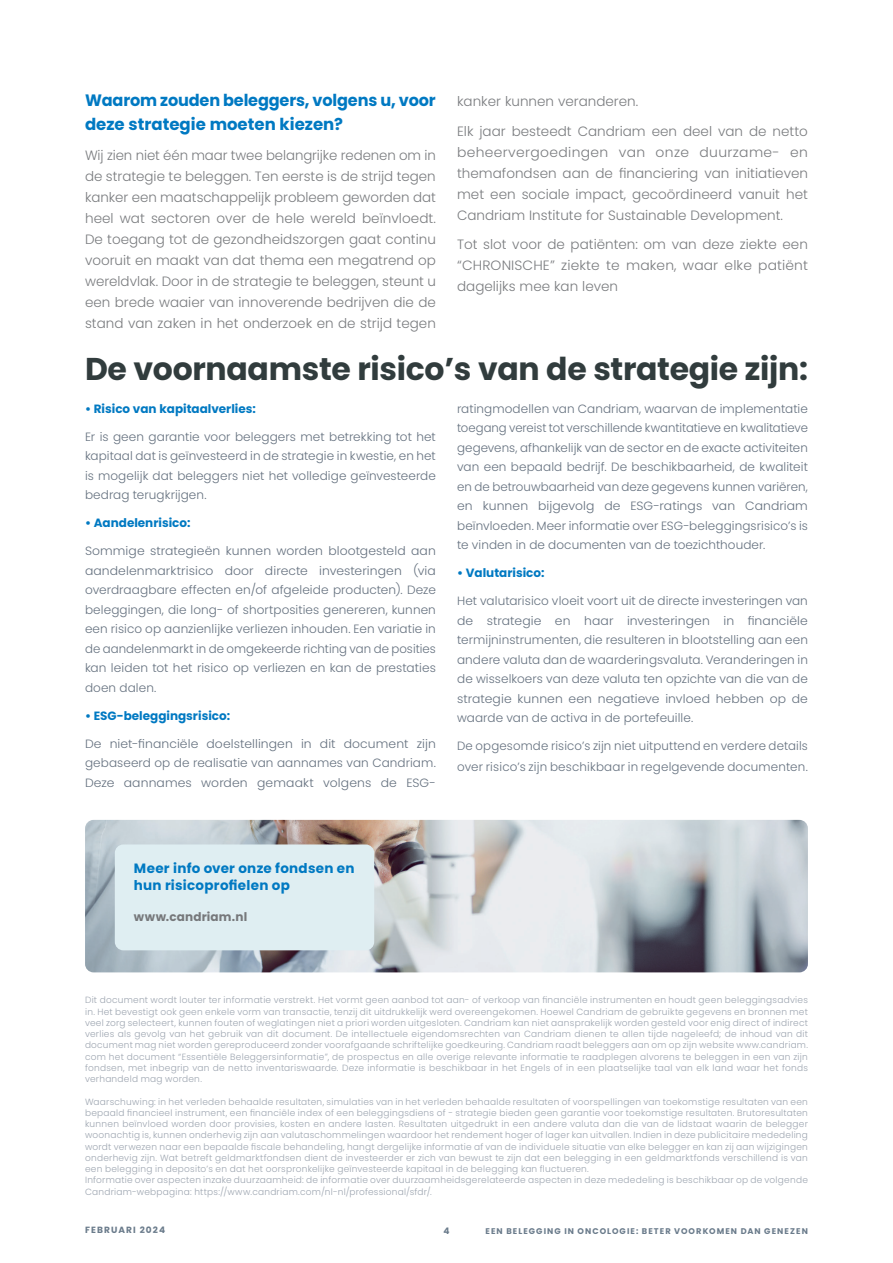
<style>
.page{position:relative;width:893px;height:1263px;background:#fff}
.page>*{position:absolute;margin:0;border:0;box-sizing:border-box;transform-origin:0 0}
.t1{font:700 31.5px "Poppins";letter-spacing:-.01em;color:#313c3d}
.t2{font:700 16.5px/24px "Poppins";letter-spacing:-.01em;color:#0079c2}
.t3{font:300 13.5px/21px "Poppins";color:#7a7c7f;text-align:justify}
.t4{font:700 13.5px/17.2px "Poppins";letter-spacing:.02em;color:#0079c2}
.t5{font:300 12px/19.5px "Poppins";letter-spacing:.01em;color:#65717f;text-align:justify}
.t6{font:700 12px "Poppins";color:#0079c2}
.t7{font:700 12px "Poppins";letter-spacing:.015em;color:#76787b}
.t8{font:300 9px/11.2px "Poppins";letter-spacing:.025em;color:#9da5b0;text-align:justify}
.t9{font:700 9px "Poppins";letter-spacing:.12em;color:#6a7b8b}
.t10{font:700 8.25px "Poppins";letter-spacing:.13em;color:#6a7b8b}
</style>
<div class="page">
<img style="left:85px;top:820px;width:723px;height:152px">
<div style="left:115px;top:844px;width:259px;height:106px;background:#dfeef2;border-radius:9px"></div>
<h2 class="t2" style="left:85px;top:88px;width:352px">Waarom zouden beleggers, volgens u, voor deze strategie moeten kiezen?</h2>
<p class="t3" style="left:85px;top:144px;width:353px">Wij zien niet één maar twee belangrijke redenen om in de strategie te beleggen. Ten eerste is de strijd tegen kanker een maatschappelijk probleem geworden dat heel wat sectoren over de hele wereld beïnvloedt.<br>De toegang tot de gezondheidszorgen gaat continu vooruit en maakt van dat thema een megatrend op wereldvlak. Door in de strategie te beleggen, steunt u een brede waaier van innoverende bedrijven die de stand van zaken in het onderzoek en de strijd tegen</p>
<h3 class="t3" style="left:457px;top:87px;width:352px;line-height:29.5px">kanker kunnen veranderen.<br>Elk jaar besteedt Candriam een deel van de netto</h3>
<h3 class="t3" style="left:457px;top:141px;width:352px">beheervergoedingen van onze duurzame- en themafondsen aan de financiering van initiatieven met een sociale impact, gecoördineerd vanuit het Candriam Institute for Sustainable Development.</h3>
<h3 class="t3" style="left:457px;top:234px;width:352px">Tot slot voor de patiënten: om van deze ziekte een “CHRONISCHE” ziekte te maken, waar elke patiënt dagelijks mee kan leven</h3>
<h1 class="t1" style="left:85px;top:351px;width:724px">De voornaamste risico’s van de strategie zijn:</h1>
<h3 class="t6" style="left:85px;top:402px;width:172px">• Risico van kapitaalverlies:</h3>
<h3 class="t5" style="left:85px;top:427px;width:352px">Er is geen garantie voor beleggers met betrekking tot het kapitaal dat is geïnvesteerd in de strategie in kwestie, en het is mogelijk dat beleggers niet het volledige geïnvesteerde bedrag terugkrijgen.</h3>
<h3 class="t6" style="left:85px;top:516px;width:107px">• Aandelenrisico:</h3>
<p class="t5" style="left:85px;top:541px;width:352px">Sommige strategieën kunnen worden blootgesteld aan aandelenmarktrisico door directe investeringen (via overdraagbare effecten en/of afgeleide producten). Deze beleggingen, die long- of shortposities genereren, kunnen een risico op aanzienlijke verliezen inhouden. Een variatie in de aandelenmarkt in de omgekeerde richting van de posities kan leiden tot het risico op verliezen en kan de prestaties doen dalen.</p>
<h3 class="t6" style="left:85px;top:709px;width:147px">• ESG-beleggingsrisico:</h3>
<h3 class="t5" style="left:85px;top:734px;width:352px">De niet-financiële doelstellingen in dit document zijn gebaseerd op de realisatie van aannames van Candriam.<br>Deze aannames worden gemaakt volgens de ESG-</h3>
<p class="t5" style="left:457px;top:399px;width:352px">ratingmodellen van Candriam, waarvan de implementatie toegang vereist tot verschillende kwantitatieve en kwalitatieve gegevens, afhankelijk van de sector en de exacte activiteiten van een bepaald bedrijf. De beschikbaarheid, de kwaliteit en de betrouwbaarheid van deze gegevens kunnen variëren, en kunnen bijgevolg de ESG-ratings van Candriam beïnvloeden. Meer informatie over ESG-beleggingsrisico’s is te vinden in de documenten van de toezichthouder.</p>
<h3 class="t6" style="left:457px;top:566px;width:89px">• Valutarisico:</h3>
<p class="t5" style="left:457px;top:591px;width:352px">Het valutarisico vloeit voort uit de directe investeringen van de strategie en haar investeringen in financiële termijninstrumenten, die resulteren in blootstelling aan een andere valuta dan de waarderingsvaluta. Veranderingen in de wisselkoers van deze valuta ten opzichte van die van de strategie kunnen een negatieve invloed hebben op de waarde van de activa in de portefeuille.</p>
<h3 class="t5" style="left:457px;top:736px;width:352px;line-height:21px">De opgesomde risico’s zijn niet uitputtend en verdere details over risico’s zijn beschikbaar in regelgevende documenten.</h3>
<h3 class="t4" style="left:134px;top:860px;width:222px">Meer info over onze fondsen en hun risicoprofielen op</h3>
<h3 class="t7" style="left:134px;top:910px;width:115px">www.candriam.nl</h3>
<p class="t8" style="left:85px;top:995px;width:724px">Dit document wordt louter ter informatie verstrekt. Het vormt geen aanbod tot aan- of verkoop van financiële instrumenten en houdt geen beleggingsadvies in. Het bevestigt ook geen enkele vorm van transactie, tenzij dit uitdrukkelijk werd overeengekomen. Hoewel Candriam de gebruikte gegevens en bronnen met veel zorg selecteert, kunnen fouten of weglatingen niet a priori worden uitgesloten. Candriam kan niet aansprakelijk worden gesteld voor enig direct of indirect verlies als gevolg van het gebruik van dit document. De intellectuele eigendomsrechten van Candriam dienen te allen tijde nageleefd; de inhoud van dit document mag niet worden gereproduceerd zonder voorafgaande schriftelijke goedkeuring. Candriam raadt beleggers aan om op zijn website www.candriam. com het document “Essentiële Beleggersinformatie”, de prospectus en alle overige relevante informatie te raadplegen alvorens te beleggen in een van zijn fondsen, met inbegrip van de netto inventariswaarde. Deze informatie is beschikbaar in het Engels of in een plaatselijke taal van elk land waar het fonds verhandeld mag worden.</p>
<p class="t8" style="left:85px;top:1096px;width:724px;text-align:left">Waarschuwing: in het verleden behaalde resultaten, simulaties van in het verleden behaalde resultaten of voorspellingen van toekomstige resultaten van een bepaald financieel instrument, een financiële index of een beleggingsdiens of - strategie bieden geen garantie voor toekomstige resultaten. Brutoresultaten kunnen beïnvloed worden door provisies, kosten en andere lasten. Resultaten uitgedrukt in een andere valuta dan die van de lidstaat waarin de belegger woonachtig is, kunnen onderhevig zijn aan valutaschommelingen waardoor het rendement hoger of lager kan uitvallen. Indien in deze publicitaire mededeling wordt verwezen naar een bepaalde fiscale behandeling, hangt dergelijke informatie af van de individuele situatie van elke belegger en kan zij aan wijzigingen onderhevig zijn. Wat betreft geldmarktfondsen dient de investeerder er zich van bewust te zijn dat een belegging in een geldmarktfonds verschillend is van een belegging in deposito’s en dat het oorspronkelijke geïnvesteerde kapitaal in de belegging kan fluctueren.<br>Informatie over aspecten inzake duurzaamheid: de informatie over duurzaamheidsgerelateerde aspecten in deze mededeling is beschikbaar op de volgende Candriam-webpagina: https://www.candriam.com/nl-nl/professional/sfdr/.</p>
<p class="t9" style="left:85px;top:1224px;width:82px">FEBRUARI 2024</p>
<p class="t9" style="left:443px;top:1225px;width:8px">4</p>
<p class="t10" style="left:485px;top:1226px;width:324px">EEN BELEGGING IN ONCOLOGIE: BETER VOORKOMEN DAN GENEZEN</p>
</div>
